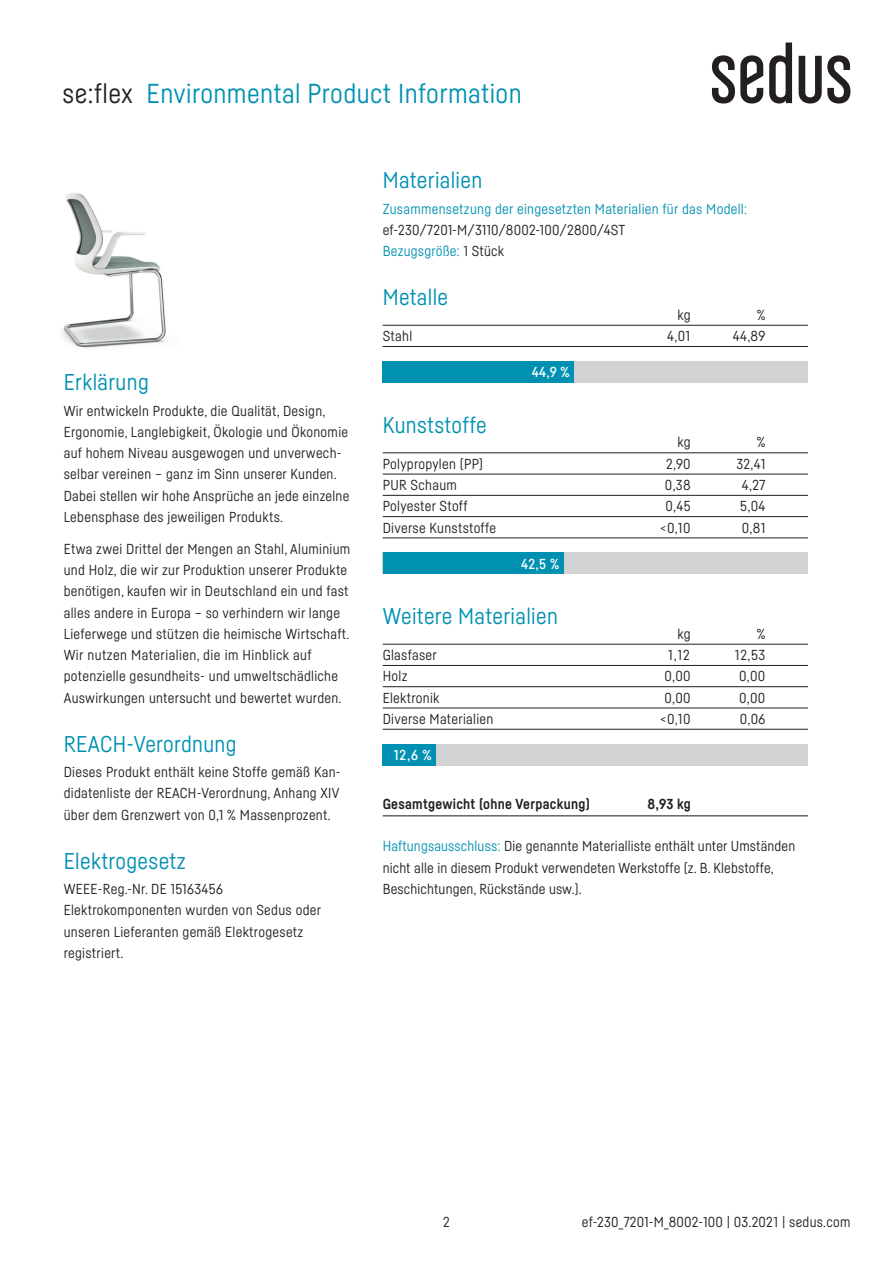
<style>
.page{position:relative;width:893px;height:1263px;background:#fff}
.page>*{position:absolute;margin:0;border:0;box-sizing:border-box;transform-origin:0 0}
.t1{font:27px "Sedus Sans";letter-spacing:.015em;color:#0091b2}
.t2{font:22.5px "Sedus Sans";letter-spacing:.015em;color:#0091b2}
.t3{font:14.25px/21.3px "Sedus Sans";letter-spacing:.02em;color:#231f20}
.t4{font:14.25px "Sedus Sans";letter-spacing:.02em;color:#0091b2}
.t5{font:700 14.25px "Sedus Sans";letter-spacing:.02em;color:#231f20}
.t6{font:500 14.25px "Sedus Sans";color:#fff}
.s1{color:#231f20}
.s2{color:#0091b2}
</style>
<div class="page">
<svg style="left:712px;top:55px;width:51px;height:49px"></svg>
<svg style="left:769px;top:43px;width:23px;height:61px"></svg>
<svg style="left:799px;top:55px;width:51px;height:49px"></svg>
<img style="left:62px;top:193px;width:104px;height:155px">
<hr style="left:383px;top:325px;width:425px;height:1px;background:#231f20">
<hr style="left:383px;top:346px;width:425px;height:1px;background:#231f20">
<hr style="left:383px;top:453px;width:425px;height:1px;background:#231f20">
<hr style="left:383px;top:474px;width:425px;height:1px;background:#231f20">
<hr style="left:383px;top:495px;width:425px;height:1px;background:#231f20">
<hr style="left:383px;top:516px;width:425px;height:1px;background:#231f20">
<hr style="left:383px;top:538px;width:425px;height:1px;background:#231f20">
<div style="left:383px;top:361px;width:425px;height:22px;background:#d1d2d4"></div>
<div style="left:383px;top:553px;width:425px;height:21px;background:#d1d2d4"></div>
<div style="left:383px;top:361px;width:191px;height:22px;background:#0091b2"></div>
<div style="left:383px;top:553px;width:180px;height:21px;background:#0091b2"></div>
<hr style="left:383px;top:644px;width:425px;height:1px;background:#231f20">
<hr style="left:383px;top:665px;width:425px;height:1px;background:#231f20">
<hr style="left:383px;top:686px;width:425px;height:1px;background:#231f20">
<hr style="left:383px;top:708px;width:425px;height:1px;background:#231f20">
<hr style="left:383px;top:729px;width:425px;height:1px;background:#231f20">
<div style="left:383px;top:744px;width:425px;height:21px;background:#d1d2d4"></div>
<div style="left:383px;top:744px;width:53px;height:21px;background:#0091b2"></div>
<hr style="left:383px;top:815px;width:425px;height:1px;background:#231f20">
<h1 class="t1" style="left:63px;top:77px;width:461px"><span class="s1">se:flex</span> Environmental Product Information</h1>
<h2 class="t2" style="left:383px;top:167px;width:101px">Materialien</h2>
<p class="t4" style="left:383px;top:200px;width:366px">Zusammensetzung der eingesetzten Materialien für das Modell:</p>
<p class="t3" style="left:383px;top:219px;width:244px">ef-230/7201-M/3110/8002-100/2800/4ST<br><span class="s2">Bezugsgröße:</span> 1 Stück</p>
<h2 class="t2" style="left:383px;top:284px;width:67px">Metalle</h2>
<p class="t3" style="left:678px;top:304px;width:15px">kg</p>
<p class="t3" style="left:757px;top:304px;width:10px">%</p>
<h2 class="t2" style="left:64px;top:369px;width:87px">Erklärung</h2>
<p class="t3" style="left:64px;top:400px;width:287px">Wir entwickeln Produkte, die Qualität, Design, Ergonomie, Langlebigkeit, Ökologie und Ökonomie auf hohem Niveau ausgewogen und unverwech&shy;selbar vereinen – ganz im Sinn unserer Kunden.<br>Dabei stellen wir hohe Ansprüche an jede einzelne Lebensphase des jeweiligen Produkts.</p>
<p class="t3" style="left:64px;top:538px;width:288px">Etwa zwei Drittel der Mengen an Stahl, Aluminium und Holz, die wir zur Produktion unserer Produkte benötigen, kaufen wir in Deutschland ein und fast alles andere in Europa – so verhindern wir lange Lieferwege und stützen die heimische Wirtschaft.<br>Wir nutzen Materialien, die im Hinblick auf potenzielle gesundheits- und umweltschädliche Auswirkungen untersucht und bewertet wurden.</p>
<h2 class="t2" style="left:64px;top:730px;width:174px">REACH-Verordnung</h2>
<p class="t3" style="left:64px;top:761px;width:278px;text-align:justify">Dieses Produkt enthält keine Stoffe gemäß Kan&shy;didatenliste der REACH-Verordnung, Anhang XIV über dem Grenzwert von 0,1 % Massenprozent.</p>
<h2 class="t2" style="left:64px;top:847px;width:124px">Elektrogesetz</h2>
<p class="t3" style="left:64px;top:878px;width:259px">WEEE-Reg.-Nr. DE 15163456<br>Elektrokomponenten wurden von Sedus oder unseren Lieferanten gemäß Elektrogesetz registriert.</p>
<p class="t3" style="left:383px;top:325px;width:31px">Stahl</p>
<p class="t3" style="left:667px;top:325px;width:24px">4,01</p>
<p class="t3" style="left:733px;top:325px;width:34px">44,89</p>
<h2 class="t2" style="left:383px;top:411px;width:105px">Kunststoffe</h2>
<p class="t6" style="left:532px;top:364px;width:40px">44,9 %</p>
<p class="t3" style="left:678px;top:431px;width:15px">kg</p>
<p class="t3" style="left:757px;top:431px;width:10px">%</p>
<p class="t3" style="left:383px;top:453px;width:102px">Polypropylen (PP)</p>
<p class="t3" style="left:666px;top:453px;width:26px">2,90</p>
<p class="t3" style="left:736px;top:453px;width:30px">32,41</p>
<p class="t3" style="left:383px;top:474px;width:76px">PUR Schaum</p>
<p class="t3" style="left:665px;top:474px;width:27px">0,38</p>
<p class="t3" style="left:742px;top:474px;width:25px">4,27</p>
<p class="t3" style="left:383px;top:495px;width:86px">Polyester Stoff</p>
<p class="t3" style="left:665px;top:495px;width:27px">0,45</p>
<p class="t3" style="left:740px;top:495px;width:27px">5,04</p>
<p class="t3" style="left:383px;top:516px;width:115px">Diverse Kunststoffe</p>
<p class="t3" style="left:660px;top:516px;width:32px">&lt;0,10</p>
<p class="t3" style="left:742px;top:516px;width:25px">0,81</p>
<p class="t6" style="left:521px;top:555px;width:39px">42,5 %</p>
<h2 class="t2" style="left:383px;top:603px;width:177px">Weitere Materialien</h2>
<p class="t3" style="left:678px;top:623px;width:15px">kg</p>
<p class="t3" style="left:757px;top:623px;width:10px">%</p>
<p class="t3" style="left:383px;top:644px;width:56px">Glasfaser</p>
<p class="t3" style="left:668px;top:644px;width:23px">1,12</p>
<p class="t3" style="left:735px;top:644px;width:32px">12,53</p>
<p class="t3" style="left:383px;top:665px;width:26px">Holz</p>
<p class="t3" style="left:664px;top:665px;width:28px">0,00</p>
<p class="t3" style="left:739px;top:665px;width:28px">0,00</p>
<p class="t3" style="left:383px;top:687px;width:58px">Elektronik</p>
<p class="t3" style="left:664px;top:687px;width:28px">0,00</p>
<p class="t3" style="left:739px;top:687px;width:28px">0,00</p>
<p class="t3" style="left:383px;top:708px;width:112px">Diverse Materialien</p>
<p class="t3" style="left:660px;top:708px;width:32px">&lt;0,10</p>
<p class="t3" style="left:740px;top:708px;width:27px">0,06</p>
<p class="t6" style="left:394px;top:746px;width:39px">12,6 %</p>
<p class="t5" style="left:383px;top:795px;width:209px">Gesamtgewicht (ohne Verpackung)</p>
<p class="t5" style="left:647px;top:795px;width:45px">8,93 kg</p>
<p class="t3" style="left:383px;top:835px;width:414px"><span class="s2">Haftungsausschluss:</span> Die genannte Materialliste enthält unter Umständen nicht alle in diesem Produkt verwendeten Werkstoffe (z. B. Klebstoffe,<br>Beschichtungen, Rückstände usw.).</p>
<p class="t3" style="left:443px;top:1211px;width:8px">2</p>
<p class="t3" style="left:582px;top:1211px;width:270px">ef-230_7201-M_8002-100 | 03.2021 | sedus.com</p>
</div>
